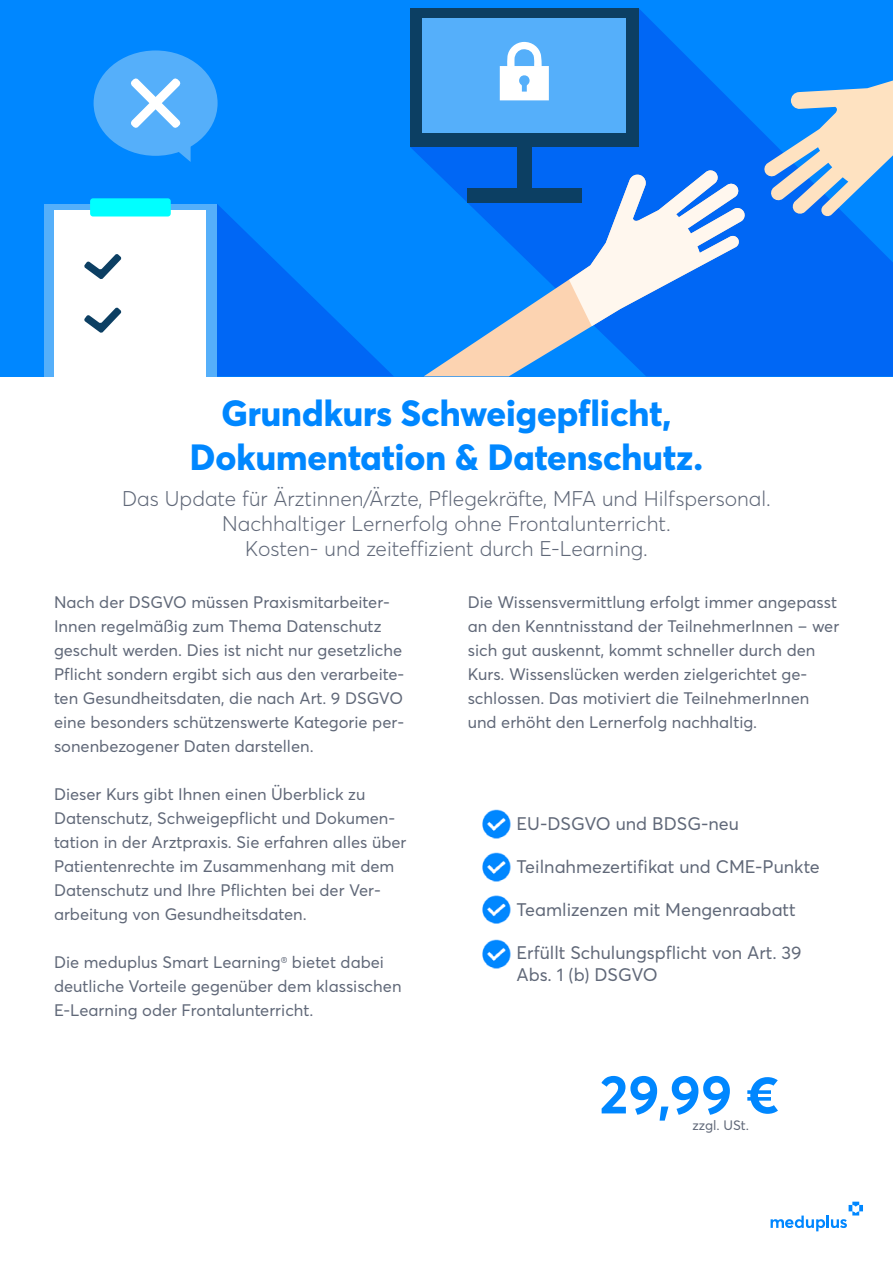
<style>
.page{position:relative;width:893px;height:1263px;background:#fff}
.page>*{position:absolute;margin:0;border:0;box-sizing:border-box;transform-origin:0 0}
.t1{font:700 54px "Averta";color:#0087ff}
.t2{font:800 36px/43.2px "Averta";color:#0087ff;text-align:center}
.t3{font:300 21px/25.2px "Averta";color:#606878;text-align:center}
.t4{font:18px/21.6px "Averta";color:#606878}
.t5{font:16.5px/24px "Averta";color:#606878}
.t6{font:13.5px "Averta";color:#606878}
</style>
<div class="page">
<div style="left:0;top:0;width:893px;height:376px;background:#0087ff"></div>
<svg style="left:410px;top:9px;width:483px;height:367px;fill:#0067f5"></svg>
<div style="left:410px;top:8px;width:229px;height:139px;background:#0c3f63"></div>
<div style="left:423px;top:18px;width:203px;height:114px;background:#55affa"></div>
<div style="left:517px;top:145px;width:14px;height:45px;background:#0c3f63"></div>
<svg style="left:500px;top:42px;width:49px;height:58px"></svg>
<svg style="left:763px;top:27px;width:130px;height:190px"></svg>
<svg style="left:424px;top:169px;width:322px;height:207px"></svg>
<svg style="left:569px;top:170px;width:176px;height:156px;background:#76a8ef"></svg>
<svg style="left:217px;top:204px;width:176px;height:172px;fill:#006df7"></svg>
<div style="left:44px;top:204px;width:173px;height:172px;background:#55affa"></div>
<div style="left:55px;top:210px;width:151px;height:166px;background:#fff"></div>
<div style="left:90px;top:198px;width:81px;height:18px;background:#0ff;border-radius:3px"></div>
<svg style="left:84px;top:254px;width:37px;height:25px"></svg>
<svg style="left:84px;top:307px;width:37px;height:26px"></svg>
<div style="left:94px;top:50px;width:124px;height:106px;background:#55affa;border-radius:50%"></div>
<svg style="left:130px;top:78px;width:61px;height:84px"></svg>
<img style="left:482px;top:852px;width:29px;height:30px">
<img style="left:482px;top:895px;width:29px;height:29px">
<img style="left:482px;top:939px;width:29px;height:30px">
<img style="left:482px;top:809px;width:29px;height:30px">
<svg style="left:771px;top:1202px;width:92px;height:29px"></svg>
<h2 class="t2" style="left:190px;top:392px;width:515px">Grundkurs Schweigepflicht,<br>Dokumentation &amp; Datenschutz.</h2>
<p class="t3" style="left:122px;top:485px;width:650px">Das Update für Ärztinnen/Ärzte, Pflegekräfte, MFA und Hilfspersonal.<br>Nachhaltiger Lernerfolg ohne Frontalunterricht.<br>Kosten- und zeiteffizient durch E-Learning.</p>
<p class="t5" style="left:54px;top:590px;width:352px">Nach der DSGVO müssen Praxismitarbeiter-Innen regelmäßig zum Thema Datenschutz geschult werden. Dies ist nicht nur gesetzliche Pflicht sondern ergibt sich aus den verarbeite&shy;ten Gesundheitsdaten, die nach Art. 9 DSGVO eine besonders schützenswerte Kategorie per&shy;sonenbezogener Daten darstellen.</p>
<p class="t5" style="left:54px;top:782px;width:354px">Dieser Kurs gibt Ihnen einen Überblick zu Datenschutz, Schweigepflicht und Dokumen&shy;tation in der Arztpraxis. Sie erfahren alles über Patientenrechte im Zusammenhang mit dem Datenschutz und Ihre Pflichten bei der Ver&shy;arbeitung von Gesundheitsdaten.</p>
<p class="t5" style="left:54px;top:950px;width:349px">Die meduplus Smart Learning<sup>®</sup> bietet dabei deutliche Vorteile gegenüber dem klassischen<br>E-Learning oder Frontalunterricht.</p>
<p class="t5" style="left:468px;top:590px;width:373px">Die Wissensvermittlung erfolgt immer angepasst an den Kenntnisstand der TeilnehmerInnen – wer sich gut auskennt, kommt schneller durch den Kurs. Wissenslücken werden zielgerichtet ge&shy;schlossen. Das motiviert die TeilnehmerInnen und erhöht den Lernerfolg nachhaltig.</p>
<p class="t4" style="left:517px;top:812px;width:224px">EU-DSGVO und BDSG-neu</p>
<p class="t4" style="left:517px;top:856px;width:305px">Teilnahmezertifikat und CME-Punkte</p>
<p class="t4" style="left:517px;top:899px;width:281px">Teamlizenzen mit Mengenraabatt</p>
<p class="t4" style="left:517px;top:942px;width:286px">Erfüllt Schulungspflicht von Art. 39<br>Abs. 1 (b) DSGVO</p>
<h1 class="t1" style="left:600px;top:1060px;width:181px">29,99 €</h1>
<p class="t6" style="left:692px;top:1116px;width:58px">zzgl. USt.</p>
</div>
